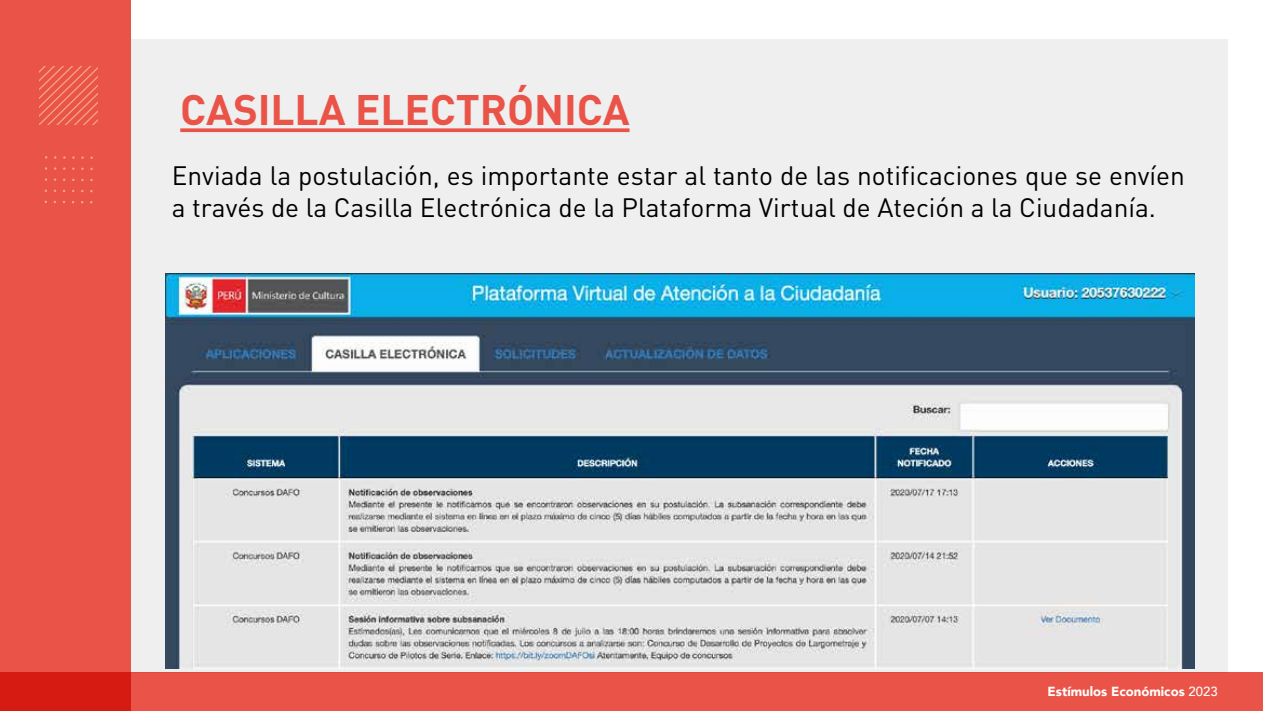
<style>
.page{position:relative;width:1263px;height:711px;background:#fff}
.page>*{position:absolute;margin:0;border:0;box-sizing:border-box;transform-origin:0 0}
.t1{font:700 42.15px "DIN Pro";letter-spacing:-.005em;color:#ea5347}
.t2{font:26.25px/31.5px "DIN Pro";color:#000}
.t3{font:900 13.2px "Avenir";color:#fff}
.s1{font-weight:500}
</style>
<div class="page">
<div style="left:36px;top:39px;width:1192px;height:633px;background:#efefef"></div>
<div style="left:0;top:0;width:130px;height:710px;background:#ea5347"></div>
<div style="left:0;top:672px;width:1263px;height:38px;background:#ea5347"></div>
<svg style="left:40px;top:66px;width:58px;height:58px"></svg>
<svg style="left:180px;top:128px;width:449px;height:4px;fill:#ea5347"></svg>
<img style="left:166px;top:273px;width:1028px;height:395px">
<h1 class="t1" style="left:180px;top:74px;width:451px">CASILLA ELECTRÓNICA</h1>
<p class="t2" style="left:172px;top:157px;width:1015px">Enviada la postulación, es importante estar al tanto de las notificaciones que se envíen a través de la Casilla Electrónica de la Plataforma Virtual de Ateción a la Ciudadanía.</p>
<p class="t3" style="left:1048px;top:680px;width:172px">Estímulos Económicos <span class="s1">2023</span></p>
</div>
